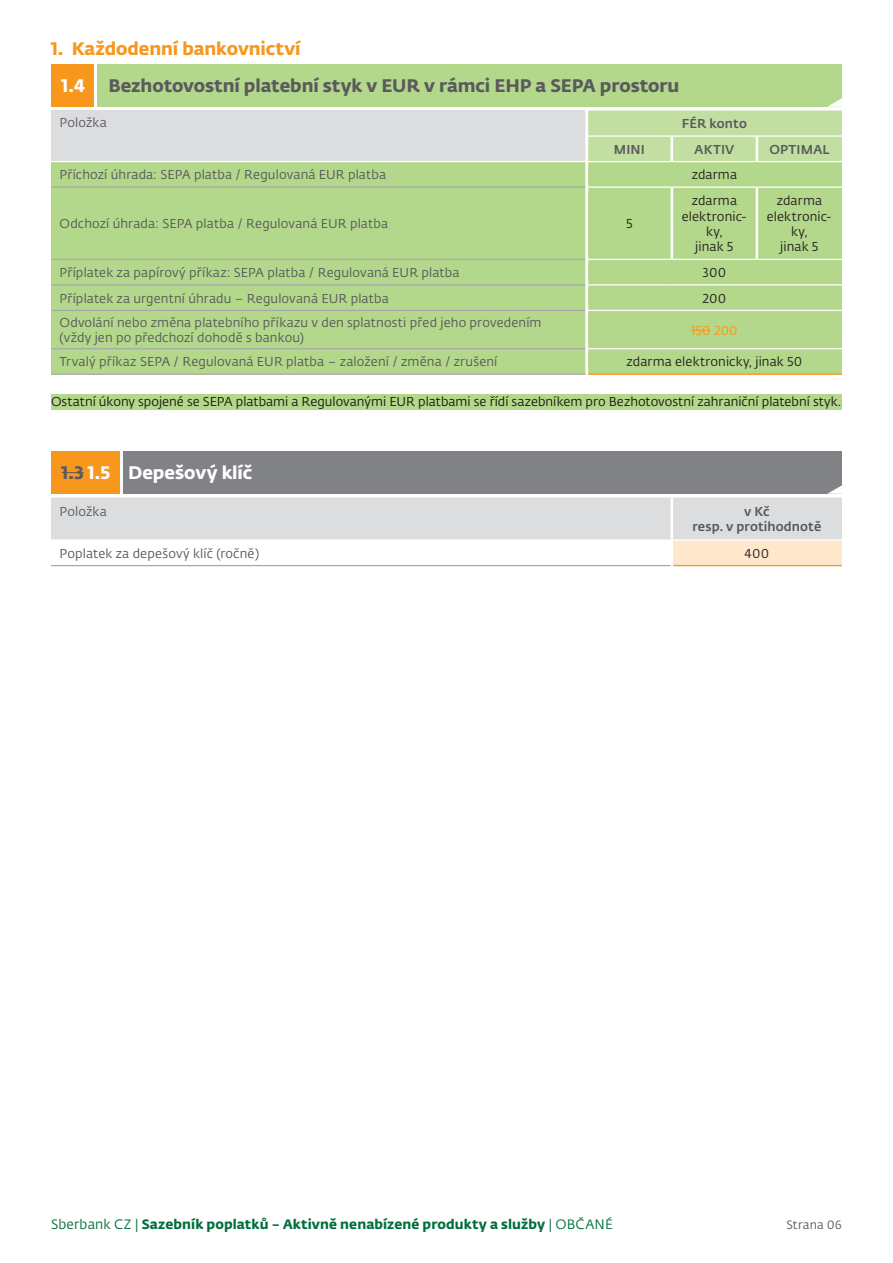
<style>
.page{position:relative;width:893px;height:1263px;background:#fff}
.page>*{position:absolute;margin:0;border:0;box-sizing:border-box;transform-origin:0 0}
.t1{font:18px "Fedra Sans Pro Bold LF";letter-spacing:-.005em;color:#5a5a5d}
.t2{font:18px "Fedra Sans Pro Bold LF";letter-spacing:-.005em;color:#f7971d}
.t3{font:18px "Fedra Sans Pro Bold LF";color:#fff}
.t4{font:13.5px "Fedra Sans Pro Bold LF";letter-spacing:.01em;color:#006f3c}
.t5{font:12.75px/15.3px "Fedra Sans Pro Book LF";letter-spacing:.01em;color:#57585a}
.t6{font:12.75px/15.3px "Fedra Sans Pro Book LF";letter-spacing:.005em;color:#231f20;text-align:center}
.t7{font:12.75px "Fedra Sans Pro Medium LF";letter-spacing:.01em;color:#5a5a5d}
.t8{font:12.75px/15.3px "Fedra Sans Pro Medium LF";letter-spacing:.01em;color:#57585a;text-align:center}
.t9{font:12.75px "Fedra Sans Pro Book LF";letter-spacing:.01em;color:#5a5a5d}
.t10{font:12.75px "Fedra Sans Pro Book LF";letter-spacing:.005em;color:#f7971d}
.t11{font:12px "Fedra Sans Pro Book LF";letter-spacing:.015em;color:#5a5a5d}
.s1{color:#5a5a5d}
.s2{font-family:"Fedra Sans Pro Book LF"}
</style>
<div class="page">
<div style="left:51px;top:395px;width:791px;height:15px;background:#b3d78b"></div>
<div style="left:123px;top:451px;width:719px;height:42px;background:#808285"></div>
<div style="left:51px;top:451px;width:68px;height:42px;background:#f7971d"></div>
<svg style="left:62px;top:472px;width:22px;height:1px"></svg>
<svg style="left:51px;top:485px;width:791px;height:82px"></svg>
<div style="left:51px;top:111px;width:536px;height:51px;background:#dcdddf"></div>
<div style="left:51px;top:162px;width:791px;height:212px;background:#b3d78b"></div>
<hr style="left:51px;top:161px;width:534px;height:1px;background:#fff">
<hr style="left:51px;top:186px;width:534px;height:2px;background:#a8a9ad">
<hr style="left:51px;top:259px;width:534px;height:1px;background:#a8a9ad">
<hr style="left:51px;top:284px;width:534px;height:2px;background:#a8a9ad">
<hr style="left:51px;top:310px;width:534px;height:1px;background:#a8a9ad">
<hr style="left:51px;top:348px;width:534px;height:1px;background:#a8a9ad">
<hr style="left:51px;top:374px;width:536px;height:1px;background:#a8a9ad">
<hr style="left:588px;top:186px;width:84px;height:2px;background:#fff">
<hr style="left:672px;top:186px;width:85px;height:2px;background:#fff">
<hr style="left:757px;top:186px;width:85px;height:2px;background:#fff">
<hr style="left:588px;top:259px;width:84px;height:1px;background:#fff">
<hr style="left:672px;top:259px;width:85px;height:1px;background:#fff">
<hr style="left:757px;top:259px;width:85px;height:1px;background:#fff">
<hr style="left:588px;top:284px;width:84px;height:2px;background:#fff">
<hr style="left:672px;top:284px;width:85px;height:2px;background:#fff">
<hr style="left:757px;top:284px;width:85px;height:2px;background:#fff">
<hr style="left:588px;top:310px;width:84px;height:1px;background:#fff">
<hr style="left:672px;top:310px;width:85px;height:1px;background:#fff">
<hr style="left:757px;top:310px;width:85px;height:1px;background:#fff">
<hr style="left:588px;top:348px;width:84px;height:1px;background:#fff">
<hr style="left:672px;top:348px;width:85px;height:1px;background:#fff">
<hr style="left:757px;top:348px;width:85px;height:1px;background:#fff">
<hr style="left:587px;top:374px;width:85px;height:1px;background:#f7971d">
<hr style="left:672px;top:374px;width:85px;height:1px;background:#f7971d">
<hr style="left:757px;top:374px;width:85px;height:1px;background:#f7971d">
<hr style="left:671px;top:188px;width:2px;height:71px;background:#fff">
<hr style="left:756px;top:188px;width:2px;height:71px;background:#fff">
<svg style="left:691px;top:330px;width:20px;height:1px"></svg>
<hr style="left:585px;top:107px;width:3px;height:271px;background:#fff">
<div style="left:98px;top:64px;width:744px;height:42px;background:#b3d78b"></div>
<div style="left:51px;top:64px;width:43px;height:42px;background:#f7971d"></div>
<svg style="left:587px;top:98px;width:255px;height:63px"></svg>
<h1 class="t2" style="left:51px;top:35px;width:251px">1. Každodenní bankovnictví</h1>
<h1 class="t3" style="left:62px;top:71px;width:25px">1.4</h1>
<h1 class="t1" style="left:108px;top:71px;width:572px">Bezhotovostní platební styk v EUR v rámci EHP a SEPA prostoru</h1>
<p class="t9" style="left:60px;top:114px;width:49px">Položka</p>
<p class="t7" style="left:682px;top:114px;width:66px">FÉR konto</p>
<p class="t7" style="left:614px;top:140px;width:32px">MINI</p>
<p class="t7" style="left:695px;top:140px;width:41px">AKTIV</p>
<p class="t7" style="left:769px;top:140px;width:61px">OPTIMAL</p>
<p class="t5" style="left:60px;top:167px;width:328px">Příchozí úhrada: SEPA platba / Regulovaná EUR platba</p>
<p class="t6" style="left:692px;top:167px;width:47px">zdarma</p>
<p class="t5" style="left:60px;top:216px;width:330px">Odchozí úhrada: SEPA platba / Regulovaná EUR platba</p>
<p class="t6" style="left:626px;top:216px;width:8px">5</p>
<p class="t6" style="left:682px;top:193px;width:67px">zdarma elektronic&shy;ky,<br>jinak 5</p>
<p class="t6" style="left:767px;top:193px;width:67px">zdarma elektronic&shy;ky,<br>jinak 5</p>
<p class="t5" style="left:60px;top:265px;width:402px">Příplatek za papírový příkaz: SEPA platba / Regulovaná EUR platba</p>
<p class="t6" style="left:703px;top:265px;width:25px">300</p>
<p class="t5" style="left:60px;top:290px;width:331px">Příplatek za urgentní úhradu – Regulovaná EUR platba</p>
<p class="t6" style="left:702px;top:290px;width:25px">200</p>
<p class="t5" style="left:60px;top:314px;width:483px">Odvolání nebo změna platebního příkazu v den splatnosti před jeho provedením (vždy jen po předchozí dohodě s bankou)</p>
<p class="t10" style="left:691px;top:321px;width:48px">150 200</p>
<p class="t5" style="left:60px;top:354px;width:439px">Trvalý příkaz SEPA / Regulovaná EUR platba – založení / změna / zrušení</p>
<p class="t6" style="left:626px;top:354px;width:177px">zdarma elektronicky, jinak 50</p>
<p class="t6" style="left:51px;top:394px;width:791px">Ostatní úkony spojené se SEPA platbami a Regulovanými EUR platbami se řídí sazebníkem pro Bezhotovostní zahraniční platební styk.</p>
<h1 class="t3" style="left:62px;top:458px;width:192px"><span class="s1">1.3</span> 1.5 Depešový klíč</h1>
<p class="t5" style="left:60px;top:503px;width:49px">Položka</p>
<p class="t8" style="left:692px;top:503px;width:130px">v Kč<br>resp. v protihodnotě</p>
<p class="t5" style="left:60px;top:545px;width:201px">Poplatek za depešový klíč (ročně)</p>
<p class="t6" style="left:745px;top:545px;width:26px">400</p>
<p class="t4" style="left:51px;top:1213px;width:563px"><span class="s2">Sberbank CZ |</span> Sazebník poplatků – Aktivně nenabízené produkty a služby <span class="s2">| OBČANÉ</span></p>
<p class="t11" style="left:786px;top:1216px;width:57px">Strana 06</p>
</div>
